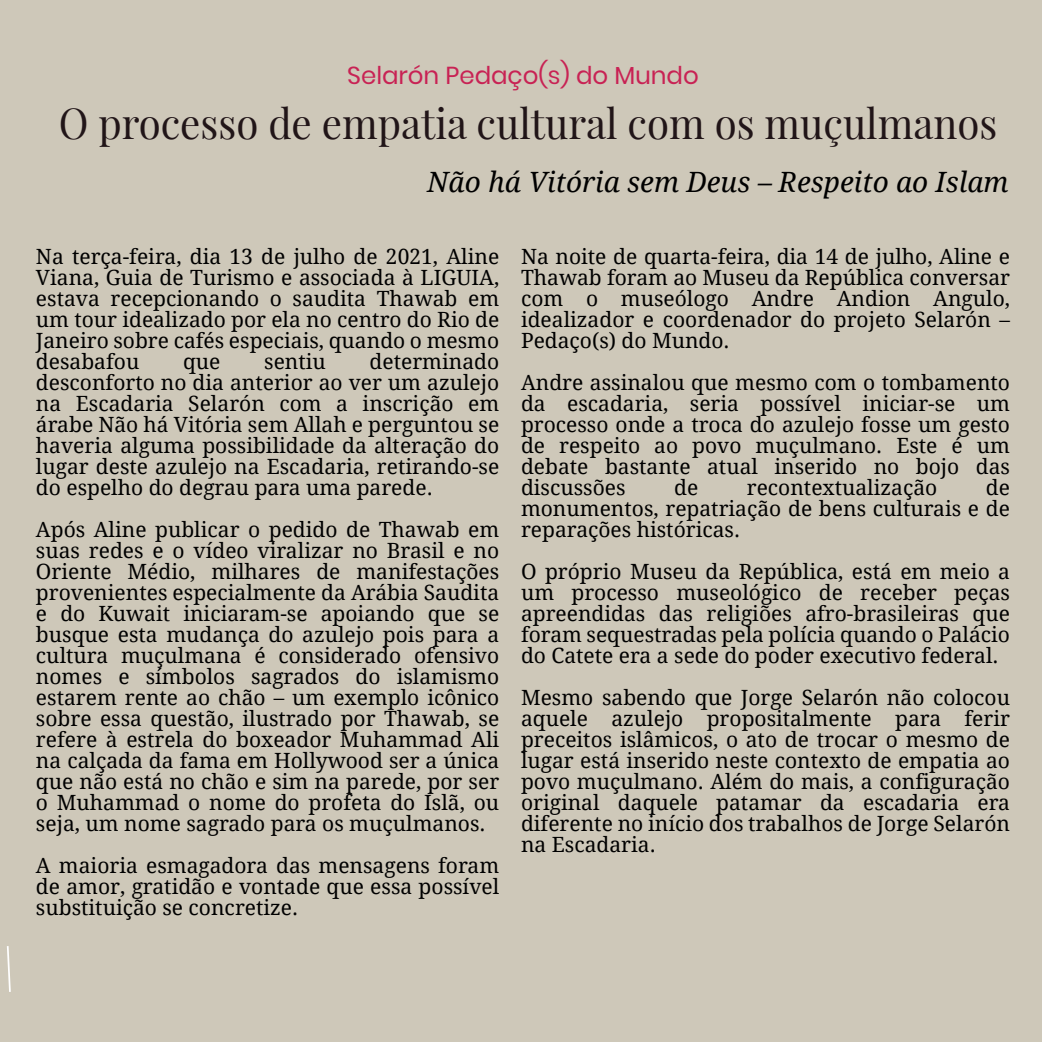
<style>
.page{position:relative;width:1042px;height:1042px;background:#cec8b9}
.page>*{position:absolute;margin:0;border:0;box-sizing:border-box;transform-origin:0 0}
.t1{font:42px "Playfair Display";color:#211518;scale:.96 1}
.t2{font:italic 28px "Droid Serif";color:#000}
.t3{font:24.5px "Poppins";letter-spacing:-.005em;color:#c82254}
.t4{font:21px/21px "Droid Serif";color:#000;text-align:justify}
</style>
<div class="page">
<svg style="left:7px;top:946px;width:4px;height:46px"></svg>
<p class="t3" style="left:347px;top:59px;width:353px">Selarón Pedaço(s) do Mundo</p>
<h1 class="t1" style="left:59px;top:93px;width:979px">O processo de empatia cultural com os muçulmanos</h1>
<h2 class="t2" style="left:427px;top:171px;width:583px">Não há Vitória sem Deus – Respeito ao Islam</h2>
<p class="t4" style="left:36px;top:248px;width:465px">Na terça-feira, dia 13 de julho de 2021, Aline Viana, Guia de Turismo e associada à LIGUIA, estava recepcionando o saudita Thawab em um tour idealizado por ela no centro do Rio de Janeiro sobre cafés especiais, quando o mesmo desabafou</p>
<p class="t4" style="left:36px;top:353px;width:465px;text-indent:334px">determinado desconforto no dia anterior ao ver um azulejo na Escadaria Selarón com a inscrição em árabe Não há Vitória sem Allah e perguntou se haveria alguma possibilidade da alteração do lugar deste azulejo na Escadaria, retirando-se do espelho do degrau para uma parede.</p>
<p class="t4" style="left:36px;top:521px;width:465px">Após Aline publicar o pedido de Thawab em suas redes e o vídeo viralizar no Brasil e no Oriente Médio, milhares de manifestações provenientes especialmente da Arábia Saudita e do Kuwait iniciaram-se apoiando que se busque esta mudança do azulejo pois para a cultura muçulmana é considerado ofensivo nomes e símbolos sagrados do islamismo estarem rente ao chão – um exemplo icônico sobre essa questão, ilustrado por Thawab, se refere à estrela do boxeador Muhammad Ali na calçada da fama em Hollywood ser a única que não está no chão e sim na parede, por ser o Muhammad o nome do profeta do Islã, ou seja, um nome sagrado para os muçulmanos.</p>
<p class="t4" style="left:36px;top:857px;width:465px">A maioria esmagadora das mensagens foram de amor, gratidão e vontade que essa possível substituição se concretize.</p>
<p class="t4" style="left:183px;top:353px;width:39px">que</p>
<p class="t4" style="left:264px;top:353px;width:63px">sentiu</p>
<p class="t4" style="left:521px;top:248px;width:490px">Na noite de quarta-feira, dia 14 de julho, Aline e Thawab foram ao Museu da República conversar com o museólogo Andre Andion Angulo, idealizador e coordenador do projeto Selarón – Pedaço(s) do Mundo.</p>
<p class="t4" style="left:521px;top:374px;width:490px">Andre assinalou que mesmo com o tombamento da escadaria, seria possível iniciar-se um processo onde a troca do azulejo fosse um gesto de respeito ao povo muçulmano. Este é um debate bastante atual inserido no bojo das discussões</p>
<p class="t4" style="left:521px;top:479px;width:490px;text-indent:465px">de monumentos, repatriação de bens culturais e de reparações históricas.</p>
<p class="t4" style="left:521px;top:563px;width:490px">O próprio Museu da República, está em meio a um processo museológico de receber peças apreendidas das religiões afro-brasileiras que foram sequestradas pela polícia quando o Palácio do Catete era a sede do poder executivo federal.</p>
<p class="t4" style="left:521px;top:689px;width:490px">Mesmo sabendo que Jorge Selarón não colocou aquele azulejo propositalmente para ferir preceitos islâmicos, o ato de trocar o mesmo de lugar está inserido neste contexto de empatia ao povo muçulmano. Além do mais, a configuração original daquele patamar da escadaria era diferente no início dos trabalhos de Jorge Selarón na Escadaria.</p>
<p class="t4" style="left:674px;top:479px;width:26px">de</p>
<p class="t4" style="left:747px;top:479px;width:192px">recontextualização</p>
</div>
